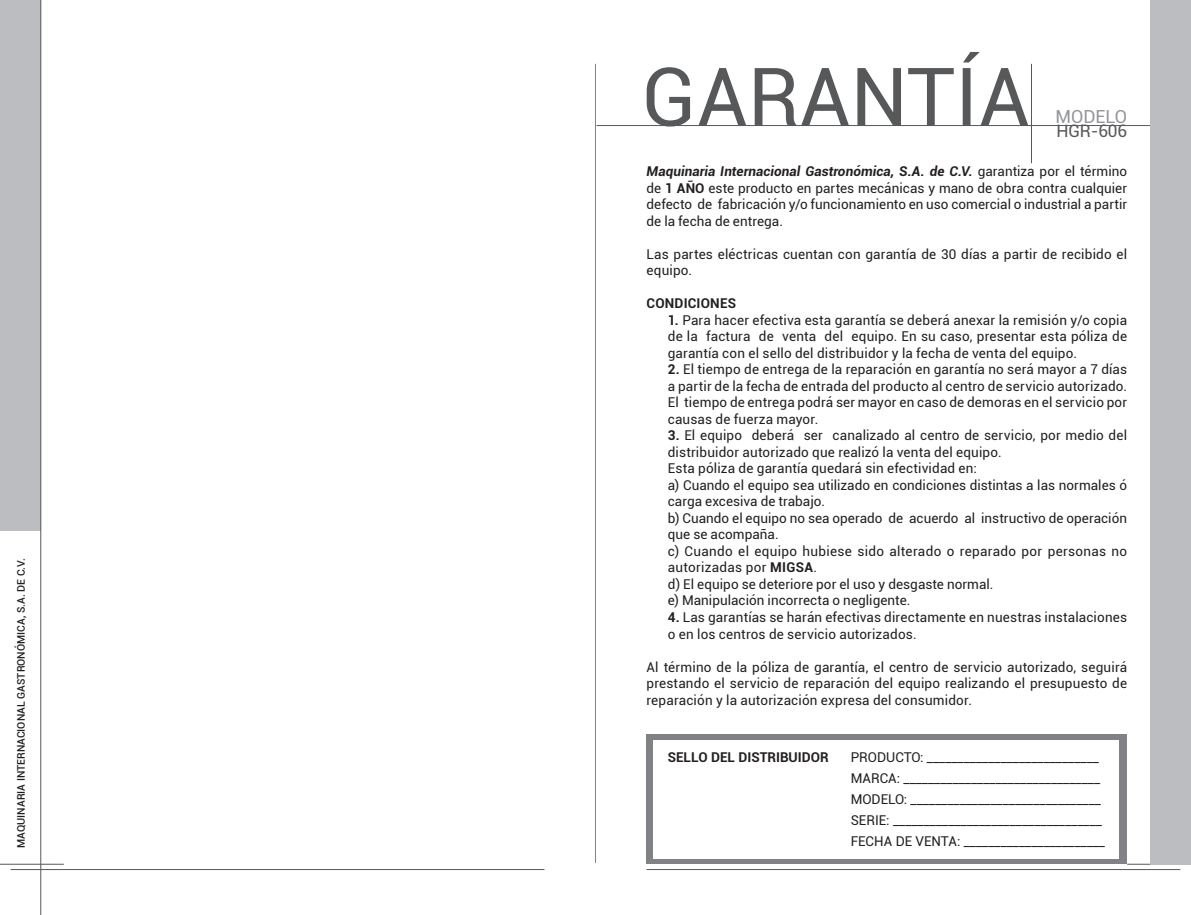
<style>
.page{position:relative;width:1191px;height:915px;background:#fff}
.page>*{position:absolute;margin:0;border:0;box-sizing:border-box;transform-origin:0 0}
.t1{font:81px "Roboto";color:#57585a}
.t2{font:18px "Roboto";color:#939598}
.t3{font:17.25px "Roboto";letter-spacing:-.01em;color:#57585a}
.t4{font:13.5px/16.5px "Roboto";letter-spacing:.01em;color:#231f20}
.t5{font:700 13.5px "Roboto";color:#231f20}
.t6{font:500 10.5px "Roboto";color:#231f20}
.s1{font-weight:700;font-style:italic}
.s2{font-weight:700}
</style>
<div class="page">
<div style="left:0;top:0;width:40px;height:530px;background:#bcbdc0"></div>
<hr style="left:595px;top:64px;width:1px;height:798px;background:#808285">
<hr style="left:0;top:863px;width:64px;height:1px;background:#57585a">
<hr style="left:11px;top:868px;width:533px;height:1px;background:#57585a">
<hr style="left:1127px;top:863px;width:64px;height:1px;background:#57585a">
<hr style="left:646px;top:868px;width:534px;height:1px;background:#57585a">
<hr style="left:40px;top:0;width:1px;height:914px;background:#57585a">
<hr style="left:596px;top:125px;width:595px;height:1px;background:#57585a">
<div style="left:646px;top:733px;width:481px;height:130px;background:#808285"></div>
<div style="left:653px;top:740px;width:465px;height:118px;background:#fff"></div>
<hr style="left:1031px;top:64px;width:1px;height:99px;background:#57585a">
<div style="left:1150px;top:0;width:41px;height:864px;background:#bcbdc0"></div>
<p class="t6" style="left:14px;top:847px;width:291px;rotate:-90deg">MAQUINARIA INTERNACIONAL GASTRONÓMICA, S.A. DE C.V.</p>
<p class="t1" style="left:642px;top:40px;width:389px">GARANTÍA</p>
<p class="t2" style="left:1055px;top:104px;width:73px">MODELO</p>
<p class="t3" style="left:1056px;top:118px;width:72px">HGR-606</p>
<p class="t4" style="left:646px;top:162px;width:482px;text-align:justify"><span class="s1">Maquinaria Internacional Gastronómica, S.A. de C.V.</span> garantiza por el término de <span class="s2">1 AÑO</span> este producto en partes mecánicas y mano de obra contra cualquier defecto de fabricación y/o funcionamiento en uso comercial o industrial a partir de la fecha de entrega.</p>
<p class="t4" style="left:646px;top:245px;width:482px">Las partes eléctricas cuentan con garantía de 30 días a partir de recibido el equipo.</p>
<p class="t5" style="left:646px;top:294px;width:91px">CONDICIONES</p>
<p class="t4" style="left:668px;top:311px;width:461px;text-align:justify"><span class="s2">1.</span> Para hacer efectiva esta garantía se deberá anexar la remisión y/o copia de la factura de venta del equipo. En su caso, presentar esta póliza de garantía con el sello del distribuidor y la fecha de venta del equipo.</p>
<p class="t4" style="left:668px;top:360px;width:461px;text-align:justify"><span class="s2">2.</span> El tiempo de entrega de la reparación en garantía no será mayor a 7 días a partir de la fecha de entrada del producto al centro de servicio autorizado.<br>El tiempo de entrega podrá ser mayor en caso de demoras en el servicio por causas de fuerza mayor.</p>
<p class="t4" style="left:668px;top:426px;width:461px"><span class="s2">3.</span> El equipo deberá ser canalizado al centro de servicio, por medio del distribuidor autorizado que realizó la venta del equipo.</p>
<p class="t4" style="left:668px;top:459px;width:311px">Esta póliza de garantía quedará sin efectividad en:</p>
<p class="t4" style="left:668px;top:476px;width:461px">a) Cuando el equipo sea utilizado en condiciones distintas a las normales ó carga excesiva de trabajo.</p>
<p class="t4" style="left:668px;top:509px;width:461px">b) Cuando el equipo no sea operado de acuerdo al instructivo de operación que se acompaña.</p>
<p class="t4" style="left:668px;top:542px;width:461px">c) Cuando el equipo hubiese sido alterado o reparado por personas no autorizadas por <span class="s2">MIGSA</span>.</p>
<p class="t4" style="left:668px;top:575px;width:327px">d) El equipo se deteriore por el uso y desgaste normal.</p>
<p class="t4" style="left:668px;top:591px;width:244px">e) Manipulación incorrecta o negligente.</p>
<p class="t4" style="left:668px;top:608px;width:461px"><span class="s2">4.</span> Las garantías se harán efectivas directamente en nuestras instalaciones o en los centros de servicio autorizados.</p>
<p class="t4" style="left:646px;top:657px;width:482px;text-align:justify">Al término de la póliza de garantía, el centro de servicio autorizado, seguirá prestando el servicio de reparación del equipo realizando el presupuesto de reparación y la autorización expresa del consumidor.</p>
<p class="t5" style="left:668px;top:747px;width:162px">SELLO DEL DISTRIBUIDOR</p>
<p class="t4" style="left:850px;top:748px;width:250px">PRODUCTO: ____________________________</p>
<p class="t4" style="left:850px;top:769px;width:251px">MARCA: ________________________________</p>
<p class="t4" style="left:850px;top:790px;width:252px">MODELO: _______________________________</p>
<p class="t4" style="left:850px;top:811px;width:253px">SERIE: __________________________________</p>
<p class="t4" style="left:850px;top:832px;width:256px">FECHA DE VENTA: _______________________</p>
</div>
